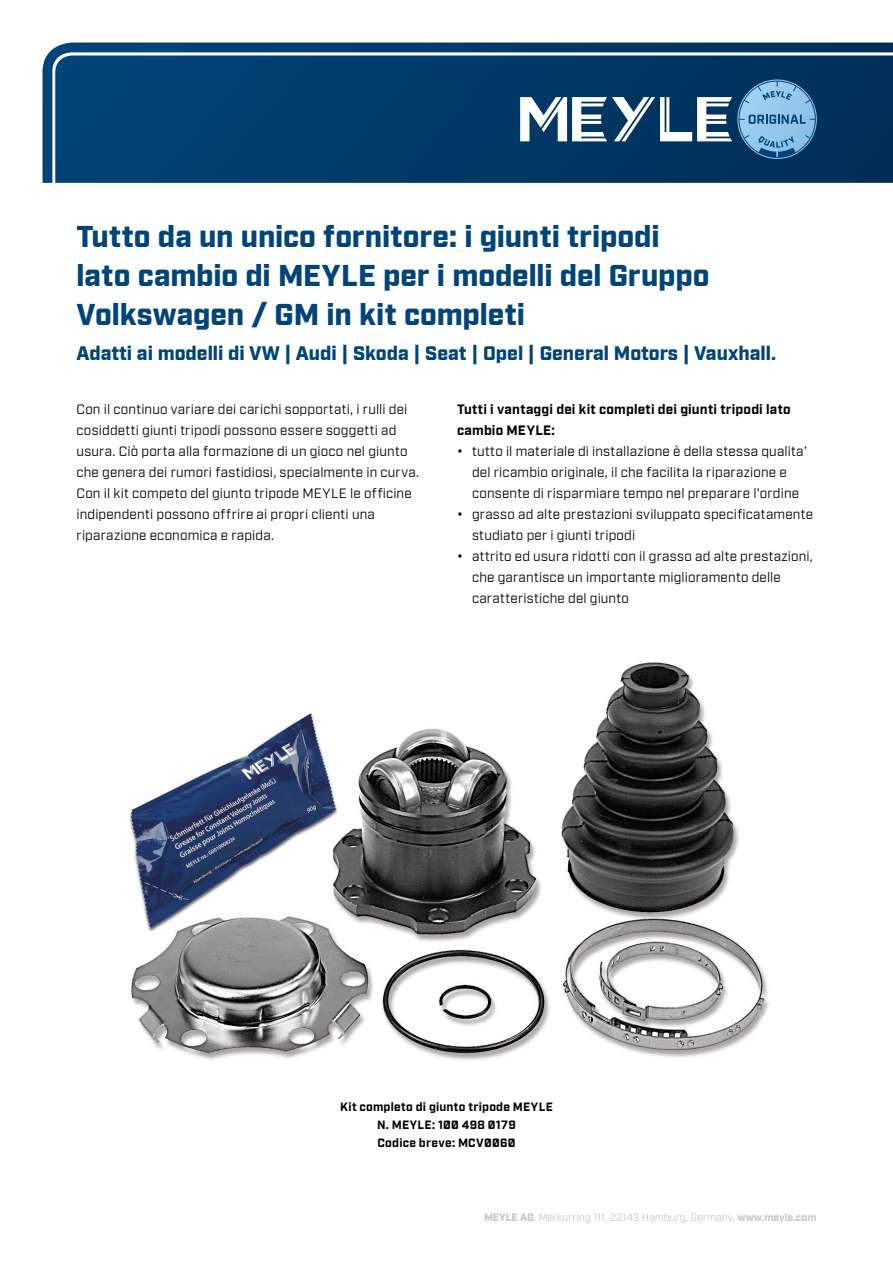
<style>
.page{position:relative;width:893px;height:1263px;background:#fff}
.page>*{position:absolute;margin:0;border:0;box-sizing:border-box;transform-origin:0 0}
.t1{font:900 30px/39px "Industry Meyle";letter-spacing:-.005em;color:#004479}
.t2{font:900 19.5px "Industry Meyle";color:#004479}
.t3{font:13.5px/21px "Industry Meyle";letter-spacing:.015em;color:#000}
.t4{font:700 13.5px/21px "Industry Meyle";letter-spacing:.015em;color:#000}
.t5{font:700 12px/18px "Industry Meyle";letter-spacing:.025em;color:#000;text-align:center}
.t6{font:10.5px "Industry Meyle";color:#c6c6c6}
.s1{font-weight:700}
.s2{font-weight:900}
</style>
<div class="page">
<svg style="left:43px;top:43px;width:850px;height:140px;background:#09416e"></svg>
<svg style="left:738px;top:81px;width:78px;height:77px;background:#6397c0"></svg>
<svg style="left:520px;top:97px;width:212px;height:44px"></svg>
<img style="left:129px;top:662px;width:640px;height:398px">
<h1 class="t1" style="left:77px;top:219px;width:634px">Tutto da un unico fornitore: i giunti tripodi lato cambio di MEYLE per i modelli del Gruppo<br>Volkswagen / GM in kit completi</h1>
<h2 class="t2" style="left:77px;top:341px;width:701px">Adatti ai modelli di VW | Audi | Skoda | Seat | Opel | General Motors | Vauxhall.</h2>
<p class="t3" style="left:77px;top:399px;width:344px">Con il continuo variare dei carichi sopportati, i rulli dei cosiddetti giunti tripodi possono essere soggetti ad usura. Ciò porta alla formazione di un gioco nel giunto che genera dei rumori fastidiosi, specialmente in curva.<br>Con il kit competo del giunto tripode MEYLE le officine indipendenti possono offrire ai propri clienti una riparazione economica e rapida.</p>
<p class="t4" style="left:457px;top:399px;width:335px">Tutti i vantaggi dei kit completi dei giunti tripodi lato cambio MEYLE:</p>
<p class="t3" style="left:457px;top:441px;width:351px;text-align:center"><span class="s1">•</span> tutto il materiale di installazione è della stessa qualita’ del ricambio originale, il che facilita la riparazione e consente di risparmiare tempo nel preparare l’ordine</p>
<p class="t3" style="left:472px;top:504px;width:343px;text-indent:-15px"><span class="s1">•</span> grasso ad alte prestazioni sviluppato specificatamente studiato per i giunti tripodi</p>
<p class="t3" style="left:472px;top:546px;width:342px;text-indent:-15px"><span class="s1">•</span> attrito ed usura ridotti con il grasso ad alte prestazioni, che garantisce un importante miglioramento delle caratteristiche del giunto</p>
<p class="t5" style="left:340px;top:1098px;width:214px">Kit completo di giunto tripode MEYLE<br>N. MEYLE: 100 498 0179<br>Codice breve: MCV0060</p>
<p class="t6" style="left:484px;top:1211px;width:334px"><span class="s2">MEYLE AG</span>, Merkurring 111, 22143 Hamburg, Germany, <span class="s1">www.meyle.com</span></p>
</div>
